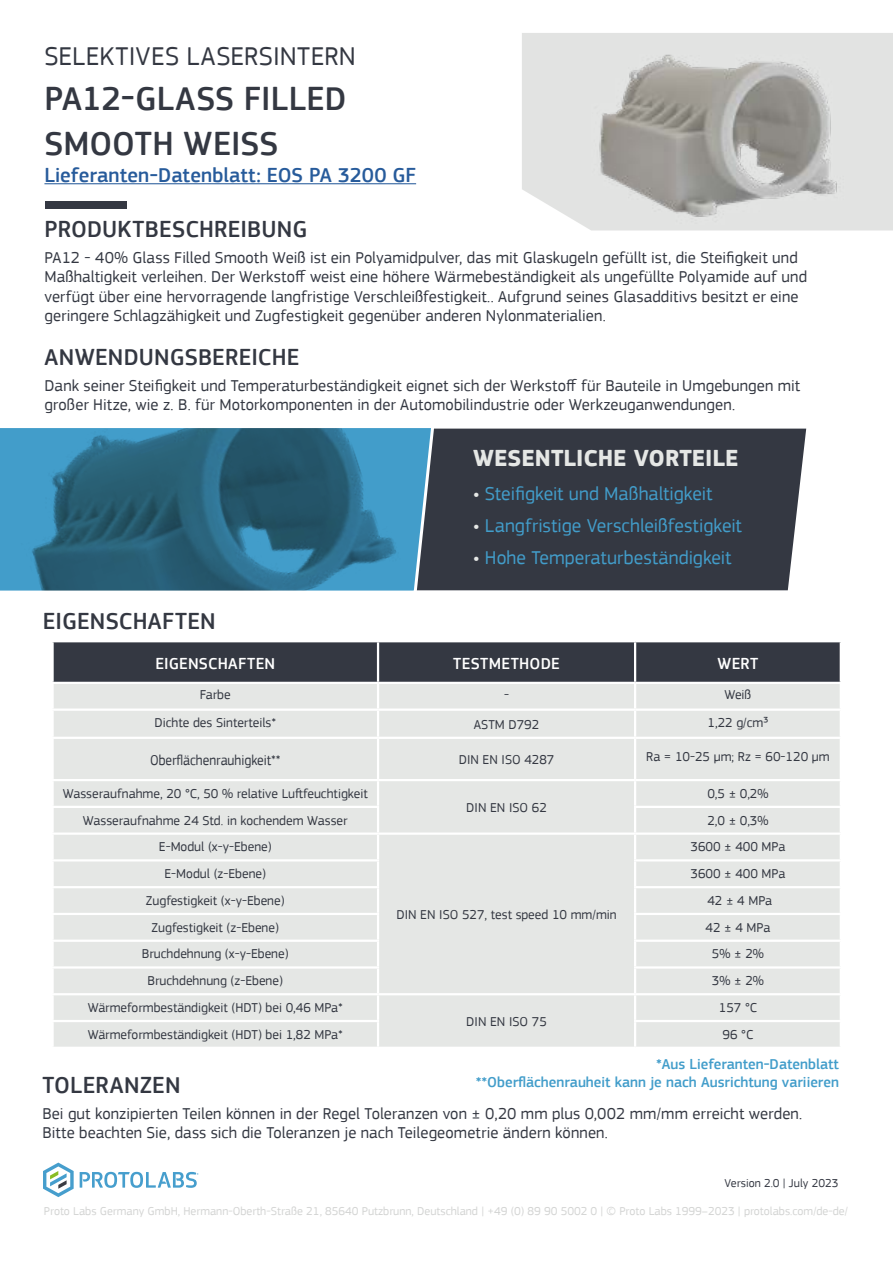
<style>
.page{position:relative;width:893px;height:1263px;background:#fff}
.page>*{position:absolute;margin:0;border:0;box-sizing:border-box;transform-origin:0 0}
.t1{font:500 34.5px/45px "PF Square Sans Pro";color:#343842}
.t2{font:27px "PF Square Sans Pro";letter-spacing:.01em;color:#343842}
.t3{font:500 24px "PF Square Sans Pro";letter-spacing:.005em;color:#343842}
.t4{font:700 24px "PF Square Sans Pro";color:#e5e7e5}
.t5{font:500 21px "PF Square Sans Pro";letter-spacing:.005em;color:#275b9b}
.t6{font:19.5px "PF Square Sans Pro";color:#429dca}
.t7{font:16.5px/19.5px "PF Square Sans Pro";letter-spacing:.005em;color:#343842}
.t8{font:500 16.5px "PF Square Sans Pro";letter-spacing:.015em;color:#fff}
.t9{font:500 15px/18px "PF Square Sans Pro";color:#429dca;text-align:right}
.t10{font:14.85px "PF Square Sans Pro";color:#343842;scale:.91 1}
.t11{font:13.5px "PF Square Sans Pro";color:#343842}
.t12{font:12px "PF Square Sans Pro";color:#d3d4d3}
.t13{font:12px "PF Square Sans Pro";color:#343842}
.s1{font-weight:500;color:#e5e7e5}
</style>
<div class="page">
<div style="left:45px;top:201px;width:81px;height:7px;background:#343842"></div>
<div style="left:436px;top:429px;width:370px;height:161px;background:#343842"></div>
<svg style="left:0;top:428px;width:436px;height:163px;background:#327290"></svg>
<hr style="left:44px;top:183px;width:372px;height:1px;background:#275b9b">
<img style="left:522px;top:33px;width:371px;height:197px">
<div style="left:54px;top:642px;width:786px;height:40px;background:#343842"></div>
<div style="left:54px;top:684px;width:786px;height:363px;background:#e5e7e5"></div>
<hr style="left:377px;top:642px;width:2px;height:40px;background:#fff">
<hr style="left:634px;top:642px;width:2px;height:40px;background:#fff">
<hr style="left:377px;top:684px;width:2px;height:24px;background:#fff">
<hr style="left:634px;top:684px;width:2px;height:24px;background:#fff">
<hr style="left:51px;top:708px;width:327px;height:3px;background:#fff">
<hr style="left:378px;top:708px;width:257px;height:3px;background:#fff">
<hr style="left:377px;top:711px;width:2px;height:26px;background:#fff">
<hr style="left:635px;top:708px;width:207px;height:3px;background:#fff">
<hr style="left:634px;top:711px;width:2px;height:26px;background:#fff">
<hr style="left:51px;top:737px;width:327px;height:2px;background:#fff">
<hr style="left:378px;top:737px;width:257px;height:2px;background:#fff">
<hr style="left:377px;top:739px;width:2px;height:40px;background:#fff">
<hr style="left:635px;top:737px;width:207px;height:2px;background:#fff">
<hr style="left:634px;top:739px;width:2px;height:40px;background:#fff">
<hr style="left:51px;top:779px;width:327px;height:2px;background:#fff">
<hr style="left:378px;top:779px;width:257px;height:2px;background:#fff">
<hr style="left:377px;top:781px;width:2px;height:25px;background:#fff">
<hr style="left:635px;top:779px;width:207px;height:2px;background:#fff">
<hr style="left:634px;top:781px;width:2px;height:25px;background:#fff">
<hr style="left:51px;top:806px;width:328px;height:2px;background:#fff">
<hr style="left:377px;top:808px;width:2px;height:24px;background:#fff">
<hr style="left:634px;top:806px;width:208px;height:2px;background:#fff">
<hr style="left:634px;top:808px;width:2px;height:24px;background:#fff">
<hr style="left:51px;top:832px;width:327px;height:3px;background:#fff">
<hr style="left:378px;top:832px;width:257px;height:3px;background:#fff">
<hr style="left:377px;top:835px;width:2px;height:24px;background:#fff">
<hr style="left:635px;top:832px;width:207px;height:3px;background:#fff">
<hr style="left:634px;top:835px;width:2px;height:24px;background:#fff">
<hr style="left:51px;top:859px;width:328px;height:2px;background:#fff">
<hr style="left:377px;top:861px;width:2px;height:25px;background:#fff">
<hr style="left:634px;top:859px;width:208px;height:2px;background:#fff">
<hr style="left:634px;top:861px;width:2px;height:25px;background:#fff">
<hr style="left:51px;top:886px;width:328px;height:2px;background:#fff">
<hr style="left:377px;top:888px;width:2px;height:25px;background:#fff">
<hr style="left:634px;top:886px;width:208px;height:2px;background:#fff">
<hr style="left:634px;top:888px;width:2px;height:25px;background:#fff">
<hr style="left:51px;top:913px;width:328px;height:2px;background:#fff">
<hr style="left:377px;top:915px;width:2px;height:24px;background:#fff">
<hr style="left:634px;top:913px;width:208px;height:2px;background:#fff">
<hr style="left:634px;top:915px;width:2px;height:24px;background:#fff">
<hr style="left:51px;top:939px;width:328px;height:3px;background:#fff">
<hr style="left:377px;top:942px;width:2px;height:24px;background:#fff">
<hr style="left:634px;top:939px;width:208px;height:3px;background:#fff">
<hr style="left:634px;top:942px;width:2px;height:24px;background:#fff">
<hr style="left:51px;top:966px;width:328px;height:2px;background:#fff">
<hr style="left:377px;top:968px;width:2px;height:25px;background:#fff">
<hr style="left:634px;top:966px;width:208px;height:2px;background:#fff">
<hr style="left:634px;top:968px;width:2px;height:25px;background:#fff">
<hr style="left:51px;top:993px;width:327px;height:2px;background:#fff">
<hr style="left:378px;top:993px;width:257px;height:2px;background:#fff">
<hr style="left:377px;top:995px;width:2px;height:25px;background:#fff">
<hr style="left:635px;top:993px;width:207px;height:2px;background:#fff">
<hr style="left:634px;top:995px;width:2px;height:25px;background:#fff">
<hr style="left:51px;top:1020px;width:328px;height:2px;background:#fff">
<hr style="left:377px;top:1022px;width:2px;height:25px;background:#fff">
<hr style="left:634px;top:1020px;width:208px;height:2px;background:#fff">
<hr style="left:634px;top:1022px;width:2px;height:25px;background:#fff">
<svg style="left:80px;top:1172px;width:118px;height:16px"></svg>
<svg style="left:43px;top:1162px;width:31px;height:35px"></svg>
<h2 class="t2" style="left:44px;top:41px;width:313px">SELEKTIVES LASERSINTERN</h2>
<h1 class="t1" style="left:44px;top:77px;width:304px">PA12-GLASS FILLED<br>SMOOTH WEISS</h1>
<p class="t5" style="left:44px;top:163px;width:373px">Lieferanten-Datenblatt: EOS PA 3200 GF</p>
<h3 class="t3" style="left:44px;top:215px;width:264px">PRODUKTBESCHREIBUNG</h3>
<p class="t7" style="left:44px;top:248px;width:764px">PA12 - 40% Glass Filled Smooth Weiß ist ein Polyamidpulver, das mit Glaskugeln gefüllt ist, die Steifigkeit und Maßhaltigkeit verleihen. Der Werkstoff weist eine höhere Wärmebeständigkeit als ungefüllte Polyamide auf und verfügt über eine hervorragende langfristige Verschleißfestigkeit.. Aufgrund seines Glasadditivs besitzt er eine geringere Schlagzähigkeit und Zugfestigkeit gegenüber anderen Nylonmaterialien.</p>
<h3 class="t3" style="left:44px;top:343px;width:256px">ANWENDUNGSBEREICHE</h3>
<p class="t7" style="left:44px;top:376px;width:757px">Dank seiner Steifigkeit und Temperaturbeständigkeit eignet sich der Werkstoff für Bauteile in Umgebungen mit großer Hitze, wie z. B. für Motorkomponenten in der Automobilindustrie oder Werkzeuganwendungen.</p>
<h3 class="t4" style="left:473px;top:443px;width:267px">WESENTLICHE VORTEILE</h3>
<p class="t6" style="left:473px;top:482px;width:241px"><span class="s1">•</span> Steifigkeit und Maßhaltigkeit</p>
<p class="t6" style="left:473px;top:514px;width:270px"><span class="s1">•</span> Langfristige Verschleißfestigkeit</p>
<p class="t6" style="left:473px;top:546px;width:260px"><span class="s1">•</span> Hohe Temperaturbeständigkeit</p>
<h3 class="t3" style="left:43px;top:607px;width:174px">EIGENSCHAFTEN</h3>
<p class="t8" style="left:155px;top:653px;width:121px">EIGENSCHAFTEN</p>
<p class="t8" style="left:453px;top:653px;width:108px">TESTMETHODE</p>
<p class="t8" style="left:717px;top:653px;width:42px">WERT</p>
<p class="t11" style="left:200px;top:687px;width:32px">Farbe</p>
<p class="t11" style="left:504px;top:687px;width:6px">-</p>
<p class="t11" style="left:724px;top:687px;width:29px">Weiß</p>
<p class="t11" style="left:154px;top:715px;width:123px">Dichte des Sinterteils*</p>
<p class="t11" style="left:474px;top:716px;width:67px">ASTM D792</p>
<p class="t11" style="left:708px;top:715px;width:62px">1,22 g/cm³</p>
<p class="t10" style="left:150px;top:751px;width:145px">Oberflächenrauhigkeit**</p>
<p class="t11" style="left:459px;top:752px;width:97px">DIN EN ISO 4287</p>
<p class="t11" style="left:646px;top:749px;width:185px">Ra = 10-25 µm; Rz = 60-120 µm</p>
<p class="t11" style="left:63px;top:785px;width:306px">Wasseraufnahme, 20 °C, 50 % relative Luftfeuchtigkeit</p>
<p class="t11" style="left:466px;top:800px;width:82px">DIN EN ISO 62</p>
<p class="t11" style="left:707px;top:785px;width:63px">0,5 ± 0,2%</p>
<p class="t11" style="left:83px;top:812px;width:266px">Wasseraufnahme 24 Std. in kochendem Wasser</p>
<p class="t11" style="left:707px;top:812px;width:63px">2,0 ± 0,3%</p>
<p class="t11" style="left:159px;top:839px;width:114px">E-Modul (x-y-Ebene)</p>
<p class="t11" style="left:691px;top:839px;width:96px">3600 ± 400 MPa</p>
<p class="t11" style="left:164px;top:866px;width:103px">E-Modul (z-Ebene)</p>
<p class="t11" style="left:691px;top:866px;width:96px">3600 ± 400 MPa</p>
<p class="t11" style="left:146px;top:892px;width:140px">Zugfestigkeit (x-y-Ebene)</p>
<p class="t11" style="left:707px;top:892px;width:66px">42 ± 4 MPa</p>
<p class="t11" style="left:152px;top:919px;width:129px">Zugfestigkeit (z-Ebene)</p>
<p class="t11" style="left:706px;top:919px;width:66px">42 ± 4 MPa</p>
<p class="t11" style="left:142px;top:946px;width:148px">Bruchdehnung (x-y-Ebene)</p>
<p class="t11" style="left:712px;top:946px;width:53px">5% ± 2%</p>
<p class="t11" style="left:148px;top:973px;width:137px">Bruchdehnung (z-Ebene)</p>
<p class="t11" style="left:712px;top:973px;width:53px">3% ± 2%</p>
<p class="t11" style="left:88px;top:999px;width:257px">Wärmeformbeständigkeit (HDT) bei 0,46 MPa*</p>
<p class="t11" style="left:466px;top:1014px;width:82px">DIN EN ISO 75</p>
<p class="t11" style="left:396px;top:907px;width:222px">DIN EN ISO 527, test speed 10 mm/min</p>
<p class="t11" style="left:719px;top:999px;width:40px">157 °C</p>
<p class="t11" style="left:88px;top:1026px;width:257px">Wärmeformbeständigkeit (HDT) bei 1,82 MPa*</p>
<p class="t11" style="left:723px;top:1026px;width:32px">96 °C</p>
<h3 class="t3" style="left:42px;top:1071px;width:140px">TOLERANZEN</h3>
<p class="t7" style="left:42px;top:1103px;width:761px">Bei gut konzipierten Teilen können in der Regel Toleranzen von ± 0,20 mm plus 0,002 mm/mm erreicht werden.<br>Bitte beachten Sie, dass sich die Toleranzen je nach Teilegeometrie ändern können.</p>
<p class="t9" style="left:476px;top:1055px;width:365px">*Aus Lieferanten-Datenblatt<br>**Oberflächenrauheit kann je nach Ausrichtung variieren</p>
<p class="t13" style="left:725px;top:1176px;width:115px">Version 2.0 | July 2023</p>
<p class="t12" style="left:44px;top:1204px;width:805px">Proto Labs Germany GmbH, Hermann-Oberth-Straße 21, 85640 Putzbrunn, Deutschland | +49 (0) 89 90 5002 0 | © Proto Labs 1999–2023 | protolabs.com/de-de/</p>
</div>
